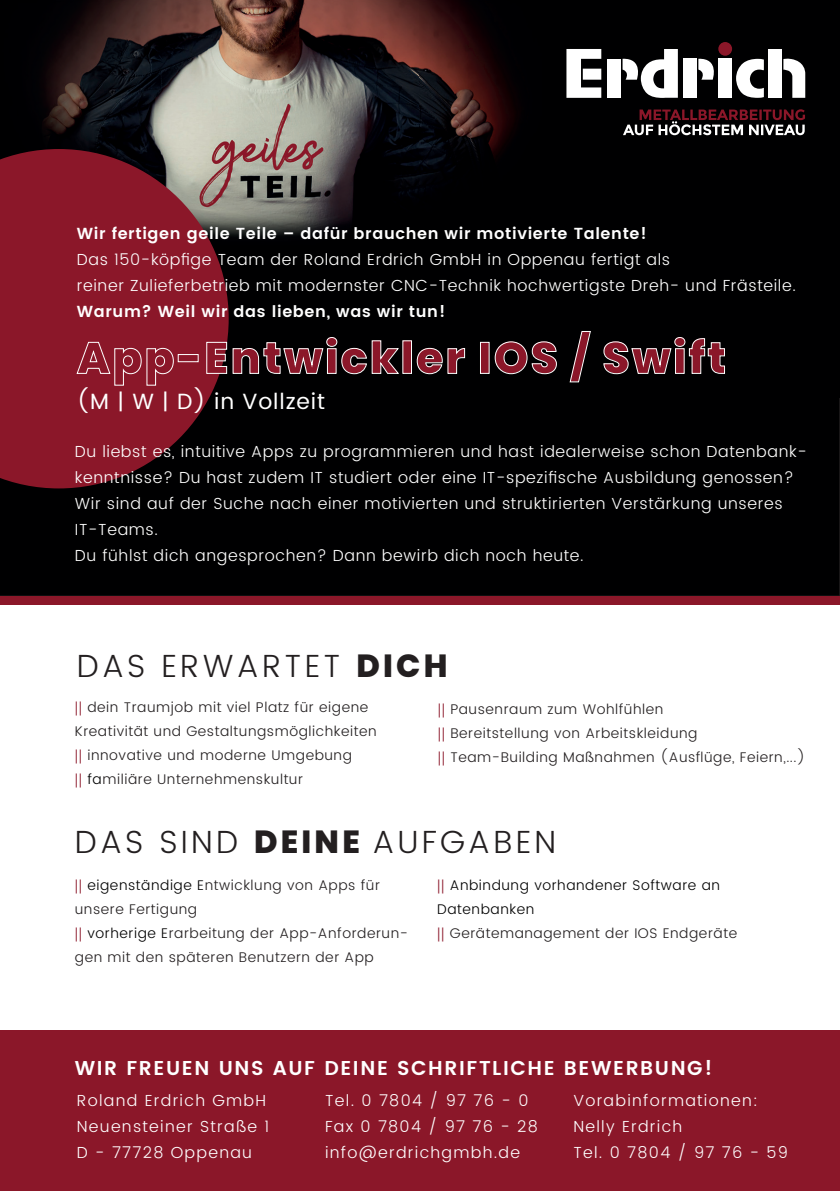
<style>
.page{position:relative;width:840px;height:1191px;background:#fff}
.page>*{position:absolute;margin:0;border:0;box-sizing:border-box;transform-origin:0 0}
.t1{font:800 44px "Poppins";letter-spacing:.05em;color:#8b1729}
.t2{font:300 32px "Poppins";letter-spacing:.1em;color:#231f20}
.t3{font:22px "Poppins";letter-spacing:.04em;color:#fff}
.t4{font:600 20px "Poppins";letter-spacing:.08em;color:#fff}
.t5{font:300 16px/26px "Poppins";letter-spacing:.04em;color:#fff}
.t6{font:300 16px/26px "Poppins";letter-spacing:.08em;color:#fff}
.t7{font:600 16px "Poppins";letter-spacing:.04em;color:#fff}
.t8{font:300 14px/24px "Poppins";letter-spacing:.04em;color:#231f20}
.t9{font:300 14px/24px "Poppins";letter-spacing:.04em;color:#000001}
.s1{font-weight:800}
.s2{font-family:"Myriad Pro";font-weight:400;color:#8b1729}
.s3{color:#000001}
.s4{color:#231f20}
</style>
<div class="page">
<div style="left:0;top:464px;width:839px;height:141px;background:#8b1729"></div>
<img style="left:0;top:0;width:838px;height:595px">
<svg style="left:0;top:149px;width:228px;height:339px;fill:#8b1729"></svg>
<svg style="left:566px;top:49px;width:35px;height:49px"></svg>
<div style="left:606px;top:59px;width:14px;height:39px;background:#fff"></div>
<div style="left:718px;top:59px;width:13px;height:39px;background:#fff"></div>
<div style="left:767px;top:49px;width:14px;height:49px;background:#fff"></div>
<div style="left:682px;top:59px;width:14px;height:39px;background:#fff"></div>
<svg style="left:698px;top:58px;width:21px;height:22px"></svg>
<svg style="left:735px;top:59px;width:28px;height:39px"></svg>
<svg style="left:622px;top:49px;width:55px;height:49px"></svg>
<svg style="left:783px;top:58px;width:21px;height:40px"></svg>
<div style="left:718px;top:42px;width:13px;height:14px;background:#8b1729;border-radius:50%"></div>
<svg style="left:622px;top:109px;width:182px;height:26px"></svg>
<svg style="left:76px;top:341px;width:98px;height:45px"></svg>
<div style="left:178px;top:354px;width:20px;height:8px;border:1px solid #fff"></div>
<svg style="left:206px;top:336px;width:194px;height:39px"></svg>
<div style="left:402px;top:340px;width:10px;height:34px;border:1px solid #fff"></div>
<svg style="left:416px;top:347px;width:49px;height:28px"></svg>
<div style="left:479px;top:342px;width:10px;height:32px;border:1px solid #fff"></div>
<svg style="left:494px;top:341px;width:63px;height:34px"></svg>
<svg style="left:568px;top:330px;width:23px;height:53px"></svg>
<svg style="left:602px;top:336px;width:123px;height:39px"></svg>
<div style="left:0;top:1030px;width:839px;height:161px;background:#8b1729"></div>
<p class="t7" style="left:77px;top:221px;width:571px">Wir fertigen geile Teile – dafür brauchen wir motivierte Talente!</p>
<p class="t5" style="left:77px;top:247px;width:720px">Das 150-köpfige Team der Roland Erdrich GmbH in Oppenau fertigt als<br>reiner Zulieferbetrieb mit modernster CNC-Technik hochwertigste Dreh- und Frästeile.</p>
<p class="t7" style="left:77px;top:299px;width:370px">Warum? Weil wir das lieben, was wir tun!</p>
<h1 class="t1" style="left:77px;top:332px;width:650px">App-Entwickler IOS / Swift</h1>
<h3 class="t3" style="left:77px;top:386px;width:249px">(M | W | D) in Vollzeit</h3>
<p class="t5" style="left:75px;top:439px;width:733px">Du liebst es, intuitive Apps zu programmieren und hast idealerweise schon Datenbank&shy;kenntnisse? Du hast zudem IT studiert oder eine IT-spezifische Ausbildung genossen?<br>Wir sind auf der Suche nach einer motivierten und struktirierten Verstärkung unseres IT-Teams.<br>Du fühlst dich angesprochen? Dann bewirb dich noch heute.</p>
<h2 class="t2" style="left:77px;top:642px;width:372px">DAS ERWARTET <span class="s1">DICH</span></h2>
<p class="t8" style="left:437px;top:697px;width:369px"><span class="s2">||</span> Pausenraum zum Wohlfühlen<br><span class="s2">||</span> Bereitstellung von Arbeitskleidung<br><span class="s2">||</span> Team-Building Maßnahmen (Ausflüge, Feiern,...)</p>
<p class="t8" style="left:75px;top:695px;width:303px"><span class="s2">||</span> dein Traumjob mit viel Platz für eigene Kreativität und Gestaltungsmöglichkeiten <span class="s2">||</span> innovative und moderne Umgebung<br><span class="s2">||</span> <span class="s3">fa</span>miliäre Unternehmenskultur</p>
<h2 class="t2" style="left:75px;top:818px;width:482px">DAS SIND <span class="s1">DEINE</span> AUFGABEN</h2>
<p class="t8" style="left:75px;top:873px;width:334px"><span class="s2">||</span> <span class="s3">eigenständige E</span>ntwicklung von Apps für unsere Fertigung<br><span class="s2">||</span> <span class="s3">vorherige E</span>rarbeitung der App-Anforderun&shy;gen mit den späteren Benutzern der App</p>
<p class="t9" style="left:437px;top:873px;width:301px"><span class="s2">||</span> Anbindung vorhandener Software an<br>Datenbanken<br><span class="s2">||</span> <span class="s4">Gerätemanagement der IOS Endgeräte</span></p>
<p class="t4" style="left:75px;top:1053px;width:639px">WIR FREUEN UNS AUF DEINE SCHRIFTLICHE BEWERBUNG!</p>
<p class="t6" style="left:77px;top:1088px;width:194px">Roland Erdrich GmbH<br>Neuensteiner Straße 1<br>D - 77728 Oppenau</p>
<p class="t6" style="left:325px;top:1088px;width:214px">Tel. 0 7804 / 97 76 - 0<br>Fax 0 7804 / 97 76 - 28 info@erdrichgmbh.de</p>
<p class="t6" style="left:573px;top:1088px;width:216px">Vorabinformationen:<br>Nelly Erdrich<br>Tel. 0 7804 / 97 76 - 59</p>
</div>
